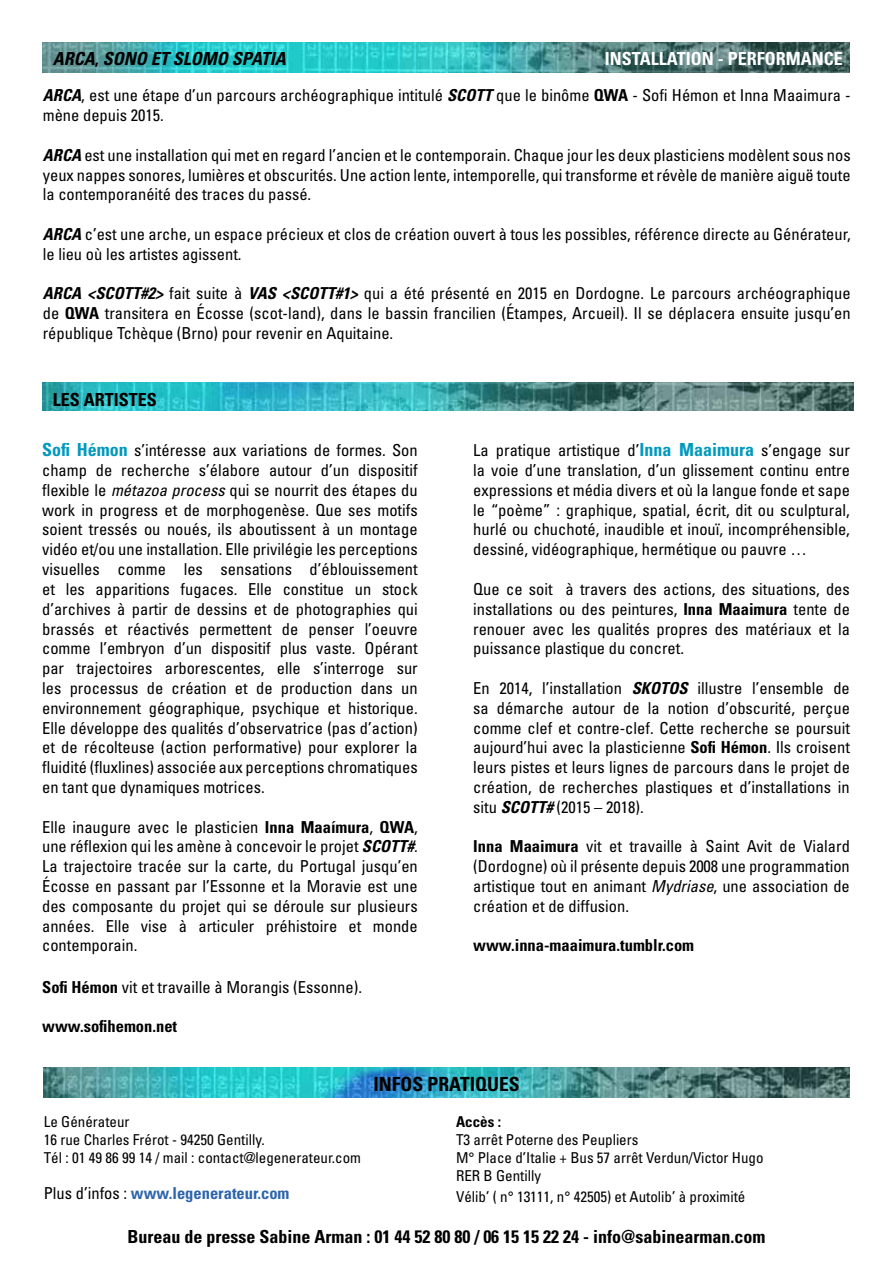
<style>
.page{position:relative;width:893px;height:1263px;background:#fff}
.page>*{position:absolute;margin:0;border:0;box-sizing:border-box;transform-origin:0 0}
.t1{font:700 condensed 19.5px "Univers";color:#000}
.t2{font:700 condensed 18px "Univers";color:#000}
.t3{font:700 condensed 18px "Univers";color:#fff}
.t4{font:italic 700 condensed 18px "Univers";color:#000}
.t5{font:condensed 16.5px/19.8px "Univers";color:#000;text-align:justify}
.t6{font:700 condensed 16.5px "Univers";color:#000}
.t7{font:700 condensed 16.5px "Univers";color:#2d65ab}
.t8{font:condensed 15px/18px "Univers";color:#000}
.t9{font:700 condensed 15px "Univers";color:#000}
.s1{font-style:normal}
.s2{font-weight:700;font-style:italic}
.s3{font-weight:700}
.s4{font-weight:700;font-size:18px;color:#0099be}
.s5{font-style:italic}
.s6{font-weight:400;color:#000}
</style>
<div class="page">
<img style="left:43px;top:1067px;width:807px;height:31px">
<img style="left:42px;top:383px;width:811px;height:28px">
<img style="left:43px;top:43px;width:806px;height:30px">
<p class="t4" style="left:53px;top:47px;width:235px">ARCA<span class="s1">,</span> SONO ET SLOMO SPATIA</p>
<p class="t3" style="left:605px;top:47px;width:37px">INSTALLATION</p>
<p class="t3" style="left:718px;top:47px;width:32px">- PERFORMAN</p>
<p class="t3" style="left:824px;top:47px;width:19px">CE</p>
<p class="t5" style="left:43px;top:85px;width:809px"><span class="s2">ARCA</span>, est une étape d’un parcours archéographique intitulé <span class="s2">SCOTT</span> que le binôme <span class="s3">QWA</span> - Sofi Hémon et I nna Maaimura - mène depuis 2015.</p>
<p class="t5" style="left:43px;top:145px;width:809px"><span class="s2">ARCA</span> est une installation qui met en regard l’ancien et le contemporain. Chaque jour les deux plasticiens modèlent sous nos yeux nappes sonores, lumières et obscurités. Une action lente, intemporelle, qui transforme et révèle de manière aiguë toute la contemporanéité des traces du passé.</p>
<p class="t5" style="left:43px;top:224px;width:809px"><span class="s2">ARCA</span> c’est une arche, un espace précieux et clos de création ouvert à tous les possibles, référence directe au Générateur, le lieu où les artistes agissent.</p>
<p class="t5" style="left:43px;top:283px;width:809px"><span class="s2">ARCA &lt;SCOTT#2&gt;</span> fait suite à <span class="s2">VAS &lt;SCOTT#1&gt;</span> qui a été présenté en 2015 en Dordogne. Le parcours archéographique de <span class="s3">QWA</span> transitera en Écosse (scot-land), dans le bassin francilien (Étampes, Arcueil). I l se déplacera ensuite jusqu’en république Tchèque (Brno) pour revenir en Aquitaine.</p>
<p class="t2" style="left:53px;top:388px;width:41px">LE S ARTI</p>
<p class="t2" style="left:119px;top:388px;width:40px">STES</p>
<p class="t5" style="left:42px;top:440px;width:377px"><span class="s4">Sofi Hémon</span> s’intéresse aux variations de formes. Son champ de recherche s’élabore autour d’un dispositif flexible le <span class="s5">métazoa process</span> qui se nourrit des étapes du work in progress et de morphogenèse. Que ses motifs soient tressés ou noués, ils aboutissent à un montage vidéo et/ou une installation. Elle privilégie les perceptions visuelles comme les sensations d’éblouissement et les apparitions fugaces. Elle constitue un stock d’archives à partir de dessins et de photographies qui brassés et réactivés permettent de penser l’oeuvre comme l’embryon d’un dispositif plus vaste. O pérant par trajectoires arborescentes, elle s’interroge sur les processus de création et de production dans un environnement géographique, psychique et historique.<br>Elle développe des qualités d’observatrice (pas d’action) et de récolteuse (action performative) pour explorer la fluidité (fluxlines) associée aux perceptions chromatiques en tant que dynamiques motrices.</p>
<p class="t5" style="left:42px;top:816px;width:377px">Elle inaugure avec le plasticien <span class="s3">Inna Maaímura</span>, <span class="s3">QWA</span>, une réflexion qui les amène à concevoir le projet <span class="s2">SCOTT#</span>.<br>La trajectoire tracée sur la carte, du Portugal jusqu’en Écosse en passant par l’Essonne et la Moravie est une des composante du projet qui se déroule sur plusieurs années. Elle vise à articuler préhistoire et monde contemporain.</p>
<p class="t5" style="left:42px;top:977px;width:321px"><span class="s3">Sofi Hémon</span> vit et travaille à M orangis (Essonne).</p>
<p class="t6" style="left:42px;top:1016px;width:137px">www.sofihemon.net</p>
<p class="t5" style="left:473px;top:440px;width:378px">La pratique artistique d’<span class="s4">Inna Maaimura</span> s’engage sur la voie d’une translation, d’un glissement continu entre expressions et média divers et où la langue fonde et sape le “poème” : graphique, spatial, écrit, dit ou sculptural, hurlé ou chuchoté, inaudible et inouï, incompréhensible, dessiné, vidéographique, hermétique ou pauvre …</p>
<p class="t5" style="left:473px;top:579px;width:378px">Que ce soit à travers des actions, des situations, des installations ou des peintures, <span class="s3">Inna Maaimura</span> tente de renouer avec les qualités propres des matériaux et la puissance plastique du concret.</p>
<p class="t5" style="left:473px;top:678px;width:378px">En 2014, l’installation <span class="s2">SKOTOS</span> illustre l’ensemble de sa démarche autour de la notion d’obscurité, perçue comme clef et contre-clef. Cette recherche se poursuit aujourd’hui avec la plasticienne <span class="s3">Sofi Hémon</span>. I ls croisent leurs pistes et leurs lignes de parcours dans le projet de création, de recherches plastiques et d’installations in situ <span class="s2">SCOTT#</span> (2015 – 2018).</p>
<p class="t5" style="left:473px;top:836px;width:378px"><span class="s3">Inna Maaimura</span> vit et travaille à Saint Avit de Vialard (Dordogne) où il présente depuis 2008 une programmation artistique tout en animant <span class="s5">Mydriase</span>, une association de création et de diffusion.</p>
<p class="t6" style="left:473px;top:935px;width:222px">www.inna-maaimura.tumblr.com</p>
<p class="t8" style="left:44px;top:1112px;width:319px">Le Générateur<br>16 rue Charles Frérot - 94250 Gentilly.<br>Tél : 01 49 86 99 14 / mail : contact@legenerateur.com</p>
<p class="t7" style="left:44px;top:1182px;width:247px"><span class="s6">Plus d’infos :</span> www.legenerateur.com</p>
<p class="t1" style="left:373px;top:1072px;width:146px">infos pratiques</p>
<p class="t9" style="left:456px;top:1112px;width:46px">Accès :</p>
<p class="t8" style="left:456px;top:1130px;width:309px">T3 arrêt Poterne des Peupliers<br>M° Place d’Italie + Bus 57 arrêt Verdun/Victor Hugo<br>RER</p>
<p class="t8" style="left:456px;top:1164px;width:291px;line-height:21.6px;text-indent:28px">B Gentilly<br>Vélib’ ( n° 13111, n° 42505) et Autolib’ à proximité</p>
<p class="t2" style="left:127px;top:1226px;width:640px">Bureau de presse Sabine Arman : 01 44 52 80 80 / 06 15 15 22 24 - info@sabinearman.com</p>
</div>
